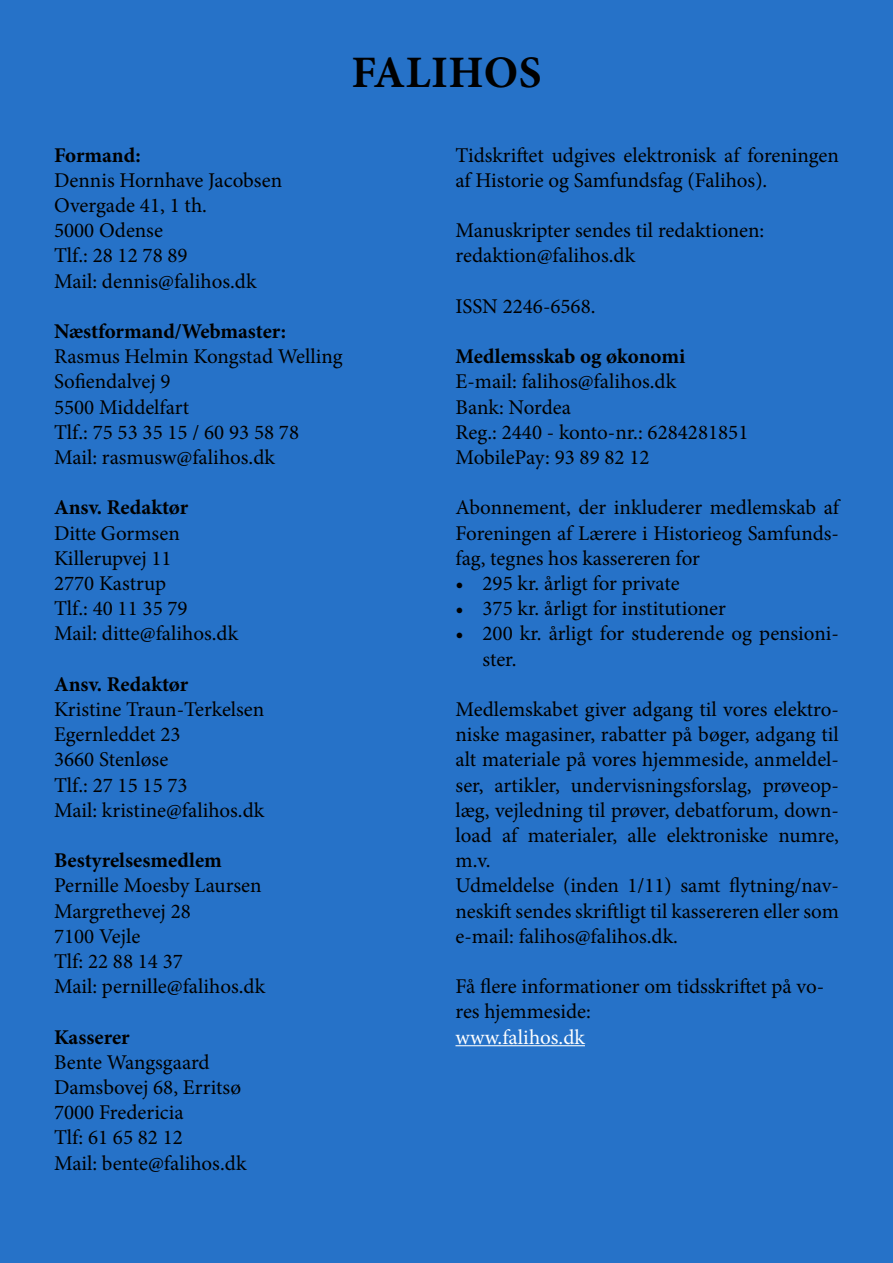
<style>
.page{position:relative;width:893px;height:1263px;background:#2672c8}
.page>*{position:absolute;margin:0;border:0;box-sizing:border-box;transform-origin:0 0}
.t1{font:700 45px "Minion Pro";letter-spacing:.01em;color:#000}
.t2{font:21px/25.2px "Minion Pro";color:#000}
.t3{font:700 21px "Minion Pro";color:#000}
.t4{font:21px "Minion Pro";letter-spacing:.005em;color:#fff}
</style>
<div class="page">
<hr style="left:455px;top:1045px;width:130px;height:1px;background:#fff">
<h1 class="t1" style="left:351px;top:41px;width:191px">FALIHOS</h1>
<p class="t3" style="left:54px;top:140px;width:88px">Formand:</p>
<p class="t2" style="left:54px;top:168px;width:230px">Dennis Hornhave Jacobsen<br>Overgade 41, 1 th.<br>5000 Odense<br>Tlf.: 28 12 78 89<br>Mail: dennis@falihos.dk</p>
<p class="t3" style="left:54px;top:316px;width:234px">Næstformand/Webmaster:</p>
<p class="t2" style="left:54px;top:344px;width:290px">Rasmus Helmin Kongstad Welling<br>Sofiendalvej 9<br>5500 Middelfart<br>Tlf.: 75 53 35 15 / 60 93 58 78<br>Mail: rasmusw@falihos.dk</p>
<p class="t3" style="left:54px;top:493px;width:136px">Ansv. Redaktør</p>
<p class="t2" style="left:54px;top:520px;width:186px">Ditte Gormsen<br>Killerupvej 11<br>2770 Kastrup<br>Tlf.: 40 11 35 79<br>Mail: ditte@falihos.dk</p>
<p class="t3" style="left:54px;top:669px;width:136px">Ansv. Redaktør</p>
<p class="t2" style="left:54px;top:697px;width:212px">Kristine Traun-Terkelsen<br>Egernleddet 23<br>3660 Stenløse<br>Tlf.: 27 15 15 73<br>Mail: kristine@falihos.dk</p>
<p class="t3" style="left:54px;top:846px;width:169px">Bestyrelsesmedlem</p>
<p class="t2" style="left:54px;top:873px;width:213px">Pernille Moesby Laursen<br>Margrethevej 28<br>7100 Vejle<br>Tlf: 22 88 14 37<br>Mail: pernille@falihos.dk</p>
<p class="t3" style="left:54px;top:1022px;width:77px">Kasserer</p>
<p class="t2" style="left:54px;top:1050px;width:194px">Bente Wangsgaard<br>Damsbovej 68, Erritsø<br>7000 Fredericia<br>Tlf: 61 65 82 12<br>Mail: bente@falihos.dk</p>
<p class="t2" style="left:455px;top:142px;width:385px">Tidskriftet udgives elektronisk af foreningen af Historie og Samfundsfag (Falihos).</p>
<p class="t2" style="left:455px;top:218px;width:310px">Manuskripter sendes til redaktionen: redaktion@falihos.dk</p>
<p class="t2" style="left:455px;top:294px;width:142px">ISSN 2246-6568.</p>
<p class="t3" style="left:455px;top:342px;width:231px">Medlemsskab og økonomi</p>
<p class="t2" style="left:455px;top:369px;width:294px">E-mail: falihos@falihos.dk<br>Bank: Nordea<br>Reg.: 2440 - konto-nr.: 6284281851<br>MobilePay: 93 89 82 12</p>
<p class="t2" style="left:455px;top:495px;width:385px;text-align:justify">Abonnement, der inkluderer medlemskab af Foreningen af Lærere i Historieog Samfunds&shy;fag, tegnes hos kassereren for</p>
<p class="t2" style="left:455px;top:571px;width:226px">• 295 kr. årligt for private</p>
<p class="t2" style="left:455px;top:596px;width:272px">• 375 kr. årligt for institutioner</p>
<p class="t2" style="left:482px;top:621px;width:358px;text-indent:-27px">• 200 kr. årligt for studerende og pensioni&shy;ster.</p>
<p class="t2" style="left:455px;top:697px;width:385px">Medlemskabet giver adgang til vores elektro&shy;niske magasiner, rabatter på bøger, adgang til alt materiale på vores hjemmeside, anmeldel&shy;ser, artikler, undervisningsforslag, prøveop&shy;læg, vejledning til prøver, debatforum, down&shy;load af materialer, alle elektroniske numre, m.v.<br>Udmeldelse (inden 1/11) samt flytning/nav&shy;neskift sendes skriftligt til kassereren eller som e-mail: falihos@falihos.dk.</p>
<p class="t2" style="left:455px;top:974px;width:370px">Få flere informationer om tidsskriftet på vo&shy;res hjemmeside:</p>
<p class="t4" style="left:455px;top:1023px;width:131px">www.falihos.dk</p>
</div>
